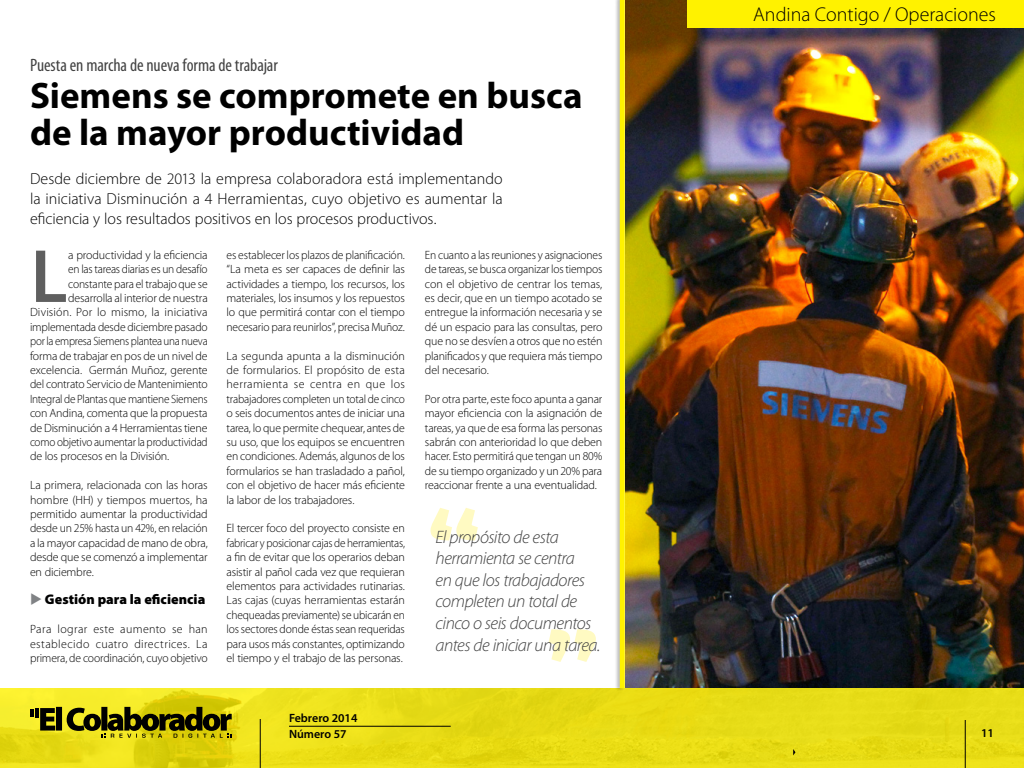
<style>
.page{position:relative;width:1024px;height:768px;background:#fff}
.page>*{position:absolute;margin:0;border:0;box-sizing:border-box;transform-origin:0 0}
.t1{font:600 76.1px "Myriad Pro";color:#5f5f5f}
.t2{font:700 37px/37px "Myriad Pro";color:#000}
.t3{font:300 20px "Myriad Pro";color:#000}
.t4{font:italic 300 18px/21.6px "Myriad Pro";letter-spacing:-.025em;color:#424242}
.t5{font:condensed 18px "Myriad Pro";letter-spacing:-.005em;color:#424242}
.t6{font:300 16px/20px "Myriad Pro";letter-spacing:-.005em;color:#000;text-align:justify}
.t7{font:900 14px "Myriad Pro";color:#000}
.t8{font:300 12px/14.4px "Myriad Pro";letter-spacing:-.015em;color:#000;text-align:justify}
.t9{font:300 12px "Myriad Pro";letter-spacing:-.015em;color:#000;scale:.94 1}
.t10{font:300 12px "Myriad Pro";letter-spacing:-.015em;color:#000;scale:.92 1}
.t11{font:300 12px "Myriad Pro";letter-spacing:.01em;color:#000}
.t12{font:300 12px "Myriad Pro";letter-spacing:-.015em;color:#000;scale:.95 1}
.t13{font:300 12px "Myriad Pro";letter-spacing:-.015em;color:#000;scale:.96 1}
.t14{font:600 12px "Myriad Pro";color:#000}
</style>
<div class="page">
<img style="left:0;top:688px;width:1024px;height:80px">
<hr style="left:965px;top:720px;width:1px;height:48px;background:#000">
<hr style="left:260px;top:719px;width:1px;height:49px;background:#000">
<svg style="left:30px;top:707px;width:202px;height:31px;background:#80790c"></svg>
<hr style="left:289px;top:726px;width:162px;height:1px;background:#000">
<div style="left:614px;top:0;width:11px;height:691px;background:#000;opacity:.25"></div>
<div style="left:620px;top:0;width:5px;height:688px;background:#fff200"></div>
<img style="left:625px;top:0;width:399px;height:688px">
<svg style="left:431px;top:508px;width:47px;height:32px"></svg>
<svg style="left:549px;top:629px;width:47px;height:33px"></svg>
<svg style="left:793px;top:749px;width:2px;height:6px"></svg>
<div style="left:687px;top:0;width:337px;height:28px;background:#fff200"></div>
<h3 class="t5" style="left:30px;top:54px;width:249px">Puesta en marcha de nueva forma de trabajar</h3>
<h2 class="t2" style="left:30px;top:75px;width:554px">Siemens se compromete en busca de la mayor productividad</h2>
<h3 class="t6" style="left:30px;top:169px;width:474px">Desde diciembre de 2013 la empresa colaboradora está implementando la iniciativa Disminución a 4 Herramientas, cuyo objetivo es aumentar la eficiencia y los resultados positivos en los procesos productivos.</h3>
<h1 class="t1" style="left:31px;top:228px;width:38px">L</h1>
<p class="t8" style="left:68px;top:247px;width:141px">a productividad y la eficiencia</p>
<p class="t8" style="left:227px;top:247px;width:180px">es establecer los plazos de planificación. “La meta es ser capaces de definir las actividades a tiempo, los recursos, los materiales, los insumos y los repuestos lo que permitirá contar con el tiempo necesario para reunirlos”, precisa Muñoz.</p>
<p class="t8" style="left:227px;top:348px;width:180px">La segunda apunta a la disminución de formularios. El propósito de esta herramienta se centra en que los trabajadores completen un total de cinco o seis documentos antes de iniciar una tarea, lo que permite chequear, antes de su uso, que los equipos se encuentren en condiciones. Además, algunos de los formularios se han trasladado a pañol, con el objetivo de hacer más eficiente la labor de los trabajadores.</p>
<p class="t8" style="left:227px;top:521px;width:180px">El tercer foco del proyecto consiste en fabricar y posicionar cajas de herramientas, a fin de evitar que los operarios deban asistir al pañol cada vez que requieran elementos para actividades rutinarias.<br>Las cajas (cuyas herramientas estarán chequeadas previamente) se ubicarán en los sectores donde éstas sean requeridas para usos más constantes, optimizando el tiempo y el trabajo de las personas.</p>
<p class="t8" style="left:425px;top:247px;width:179px">En cuanto a las reuniones y asignaciones de tareas, se busca organizar los tiempos con el objetivo de centrar los temas, es decir, que en un tiempo acotado se entregue la información necesaria y se dé un espacio para las consultas, pero que no se desvíen a otros que no estén planificados y que requiera más tiempo del necesario.</p>
<p class="t8" style="left:425px;top:391px;width:179px">Por otra parte, este foco apunta a ganar mayor eficiencia con la asignación de tareas, ya que de esa forma las personas sabrán con anterioridad lo que deben hacer. Esto permitirá que tengan un 80% de su tiempo organizado y un 20% para reaccionar frente a una eventualidad.</p>
<p class="t12" style="left:68px;top:262px;width:148px">en las tareas diarias es un desafío</p>
<p class="t13" style="left:68px;top:276px;width:147px">constante para el trabajo que se</p>
<p class="t8" style="left:68px;top:291px;width:141px">desarrolla al interior de nuestra</p>
<p class="t11" style="left:30px;top:305px;width:179px">División. Por lo mismo, la iniciativa</p>
<p class="t8" style="left:30px;top:319px;width:179px">implementada desde diciembre pasado</p>
<p class="t10" style="left:30px;top:334px;width:195px">por la empresa Siemens plantea una nueva</p>
<p class="t8" style="left:30px;top:348px;width:179px">forma de trabajar en pos de un nivel de</p>
<p class="t8" style="left:30px;top:363px;width:179px">excelencia. Germán Muñoz, gerente</p>
<p class="t8" style="left:30px;top:377px;width:179px">del contrato Servicio de Mantenimiento</p>
<p class="t9" style="left:30px;top:392px;width:191px">Integral de Plantas que mantiene Siemens</p>
<p class="t8" style="left:30px;top:406px;width:179px">con Andina, comenta que la propuesta</p>
<p class="t8" style="left:30px;top:420px;width:179px">de Disminución a 4 Herramientas tiene</p>
<p class="t9" style="left:30px;top:435px;width:191px">como objetivo aumentar la productividad</p>
<p class="t8" style="left:30px;top:449px;width:141px">de los procesos en la División.</p>
<p class="t8" style="left:30px;top:478px;width:179px">La primera, relacionada con las horas hombre (HH) y tiempos muertos, ha permitido aumentar la productividad desde un 25% hasta un 42%, en relación a la mayor capacidad de mano de obra, desde que se comenzó a implementar en diciembre.</p>
<p class="t7" style="left:45px;top:590px;width:162px">Gestión para la eficiencia</p>
<p class="t8" style="left:30px;top:622px;width:179px">Para lograr este aumento se han establecido cuatro directrices. La primera, de coordinación, cuyo objetivo</p>
<h3 class="t4" style="left:436px;top:526px;width:167px">El propósito de esta herramienta se centra<br>en que los trabajadores completen un total de cinco o seis documentos antes de iniciar una tarea.</h3>
<p class="t14" style="left:289px;top:710px;width:70px">Febrero 2014</p>
<h3 class="t3" style="left:753px;top:2px;width:244px">Andina Contigo / Operaciones</h3>
<h3 class="t3" style="left:786px;top:2px;width:211px">Andina Contigo / Negocio</h3>
<p class="t14" style="left:289px;top:726px;width:59px">Número 57</p>
<p class="t14" style="left:981px;top:725px;width:14px">11</p>
</div>
